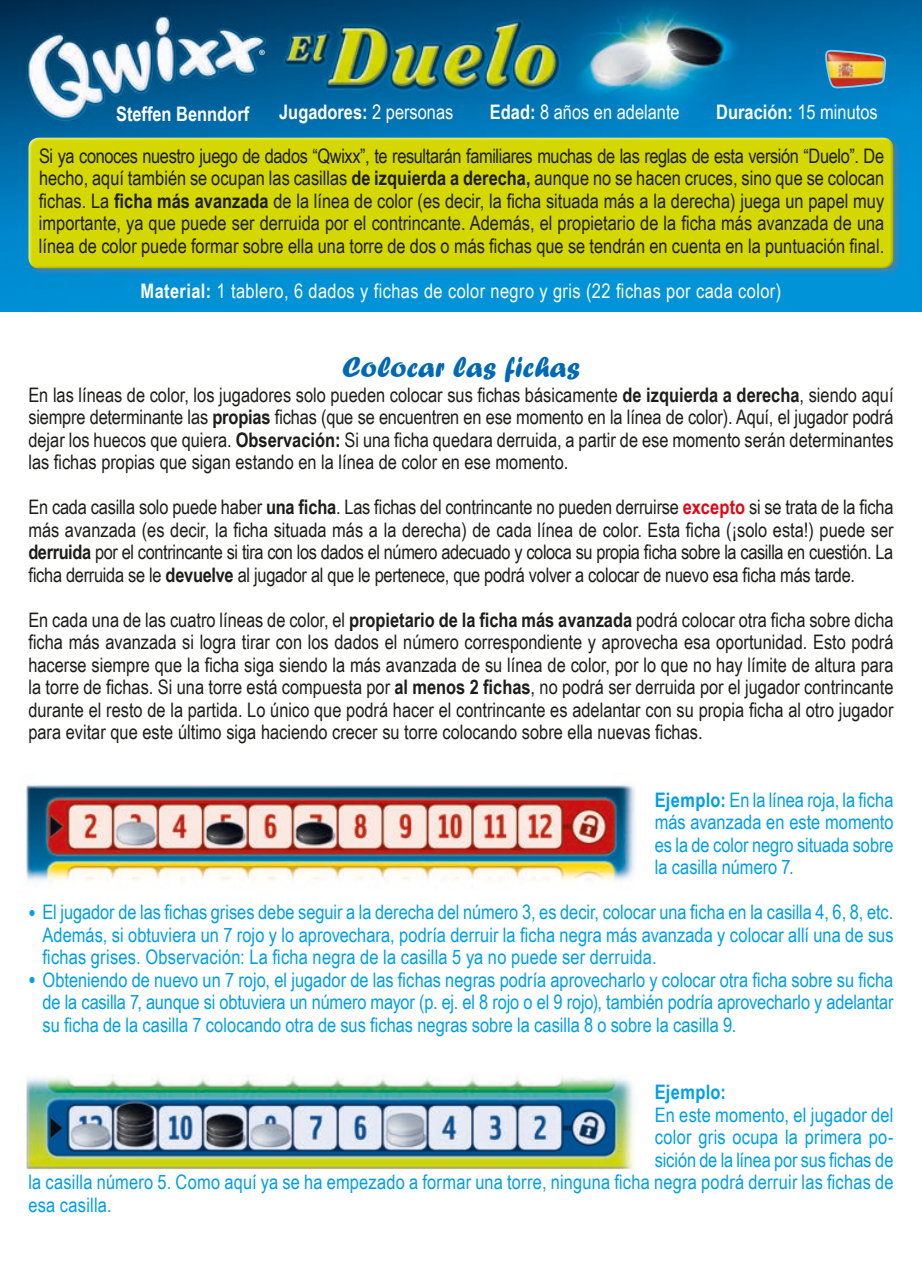
<style>
.page{position:relative;width:922px;height:1276px;background:#fff}
.page>*{position:absolute;margin:0;border:0;box-sizing:border-box;transform-origin:0 0}
.t1{font:30px "Forte";color:#0069b4}
.t2{font:20px/22.5px "Arial Narrow";color:#1d1d1b;text-align:justify}
.t3{font:20px/22.5px "Arial Narrow";color:#009fe3;text-align:justify}
.t4{font:20px "Arial Narrow";letter-spacing:.02em;color:#fff}
.t5{font:700 20px "Arial Narrow";color:#fff}
.t6{font:20px "Arial Narrow";color:#fff}
.t7{font:700 20px "Arial Narrow";letter-spacing:.015em;color:#009fe3}
.t8{font:7.5px "Frutiger LT Std";color:#fff}
.s1{font-weight:400}
.s2{font-weight:700}
.s3{font-weight:700;color:#e30614}
.s4{font-size:25px}
</style>
<div class="page">
<img style="left:0;top:0;width:921px;height:311px">
<img style="left:22px;top:1076px;width:612px;height:95px">
<img style="left:25px;top:784px;width:610px;height:98px">
<div style="left:29px;top:138px;width:871px;height:138px;background:#6d7997;opacity:.5"></div>
<div style="left:29px;top:137px;width:865px;height:133px;background:#d4d800"></div>
<img style="left:824px;top:49px;width:62px;height:40px">
<p class="t8" style="left:259px;top:48px;width:8px">®</p>
<p class="t5" style="left:116px;top:99px;width:135px">Steffen Benndorf</p>
<p class="t5" style="left:279px;top:97px;width:176px">Jugadores: <span class="s1">2 personas</span></p>
<p class="t6" style="left:490px;top:98px;width:191px"><span class="s2">Edad:</span> 8 años en adelante</p>
<p class="t5" style="left:716px;top:97px;width:163px">Duración: <span class="s1">15 minutos</span></p>
<p class="t2" style="left:39px;top:144px;width:846px">Si ya conoces nuestro juego de dados “Qwixx”, te resultarán familiares muchas de las reglas de esta versión “Duelo”. De hecho, aquí también se ocupan las casillas <span class="s2">de izquierda a derecha,</span> aunque no se hacen cruces, sino que se colocan fichas. La <span class="s2">ficha más avanzada</span> de la línea de color (es decir, la ficha situada más a la derecha) juega un papel muy importante, ya que puede ser derruida por el contrincante. Además, el propietario de la ficha más avanzada de una línea de color puede formar sobre ella una torre de dos o más fichas que se tendrán en cuenta en la puntuación final.</p>
<p class="t4" style="left:140px;top:276px;width:642px"><span class="s2">Material:</span> 1 tablero, 6 dados y fichas de color negro y gris (22 fichas por cada color)</p>
<p class="t1" style="left:342px;top:349px;width:239px">Colocar las fichas</p>
<p class="t2" style="left:28px;top:382px;width:866px">En las líneas de color, los jugadores solo pueden colocar sus fichas básicamente <span class="s2">de izquierda a derecha</span>, siendo aquí siempre determinante las <span class="s2">propias</span> fichas (que se encuentren en ese momento en la línea de color). Aquí, el jugador podrá dejar los huecos que quiera. <span class="s2">Observación:</span> Si una ficha quedara derruida, a partir de ese momento serán determinantes las fichas propias que sigan estando en la línea de color en ese momento.</p>
<p class="t2" style="left:28px;top:495px;width:866px">En cada casilla solo puede haber <span class="s2">una ficha</span>. Las fichas del contrincante no pueden derruirse <span class="s3">excepto</span> si se trata de la ficha más avanzada (es decir, la ficha situada más a la derecha) de cada línea de color. Esta ficha (¡solo esta!) puede ser <span class="s2">derruida</span> por el contrincante si tira con los dados el número adecuado y coloca su propia ficha sobre la casilla en cuestión. La ficha derruida se le <span class="s2">devuelve</span> al jugador al que le pertenece, que podrá volver a colocar de nuevo esa ficha más tarde.</p>
<p class="t2" style="left:28px;top:607px;width:866px">En cada una de las cuatro líneas de color, el <span class="s2">propietario de la ficha más avanzada</span> podrá colocar otra ficha sobre dicha ficha más avanzada si logra tirar con los dados el número correspondiente y aprovecha esa oportunidad. Esto podrá hacerse siempre que la ficha siga siendo la más avanzada de su línea de color, por lo que no hay límite de altura para la torre de fichas. Si una torre está compuesta por <span class="s2">al menos 2 fichas</span>, no podrá ser derruida por el jugador contrincante durante el resto de la partida. Lo único que podrá hacer el contrincante es adelantar con su propia ficha al otro jugador para evitar que este último siga haciendo crecer su torre colocando sobre ella nuevas fichas.</p>
<p class="t3" style="left:654px;top:787px;width:240px"><span class="s2">Ejemplo:</span> En la línea roja, la ficha más avanzada en este momento es la de color negro situada sobre la casilla número 7.</p>
<p class="t3" style="left:28px;top:900px;width:866px"><span class="s4">•</span> El jugador de las fichas grises debe seguir a la derecha del número 3, es decir, colocar una ficha en la casilla 4, 6, 8, etc.</p>
<p class="t3" style="left:43px;top:922px;width:852px">Además, si obtuviera un 7 rojo y lo aprovechara, podría derruir la ficha negra más avanzada y colocar allí una de sus</p>
<p class="t3" style="left:43px;top:945px;width:615px">fichas grises. Observación: La ficha negra de la casilla 5 ya no puede ser derruida.</p>
<p class="t3" style="left:28px;top:967px;width:866px"><span class="s4">•</span> Obteniendo de nuevo un 7 rojo, el jugador de las fichas negras podría aprovecharlo y colocar otra ficha sobre su ficha</p>
<p class="t3" style="left:43px;top:990px;width:852px">de la casilla 7, aunque si obtuviera un número mayor (p. ej. el 8 rojo o el 9 rojo), también podría aprovecharlo y adelantar</p>
<p class="t3" style="left:43px;top:1012px;width:695px">su ficha de la casilla 7 colocando otra de sus fichas negras sobre la casilla 8 o sobre la casilla 9.</p>
<p class="t7" style="left:654px;top:1077px;width:73px">Ejemplo:</p>
<p class="t3" style="left:654px;top:1102px;width:240px">En este momento, el jugador del color gris ocupa la primera po-</p>
<p class="t3" style="left:28px;top:1147px;width:866px;text-indent:626px">sición de la línea por sus fichas de la casilla número 5. Como aquí ya se ha empezado a formar una torre, ninguna ficha negra podrá derruir las fichas de esa casilla.</p>
</div>
